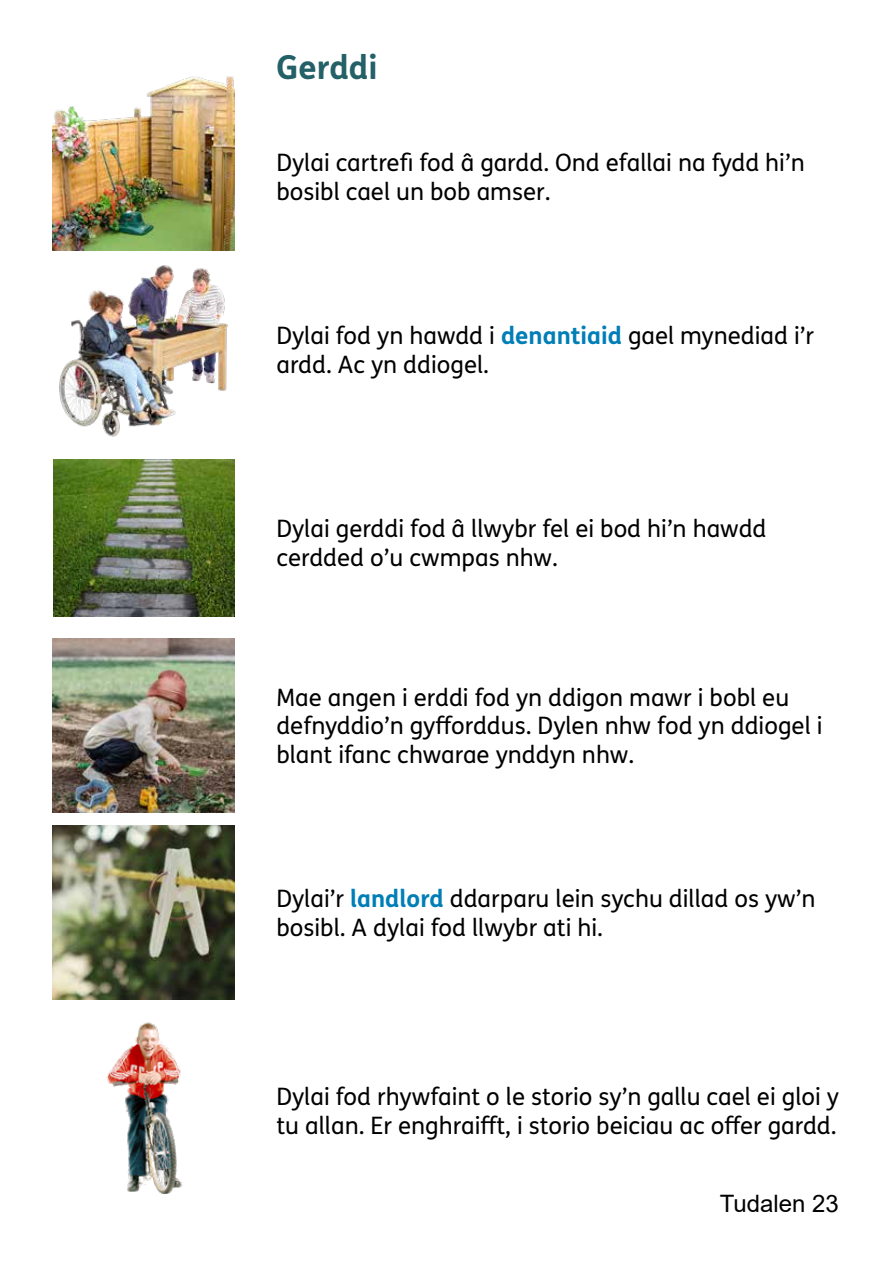
<style>
.page{position:relative;width:893px;height:1263px;background:#fff}
.page>*{position:absolute;margin:0;border:0;box-sizing:border-box;transform-origin:0 0}
.t1{font:700 33px "FS Me Pro";color:#236067}
.Bodytext{font:24px/28.8px "FS Me Pro";color:#000}
.t2{font:24px "Arial";color:#000}
.s1{font-weight:700;color:#007eb7}
</style>
<div class="page">
<img style="left:53px;top:638px;width:181px;height:174px">
<img style="left:53px;top:825px;width:181px;height:174px">
<img style="left:106px;top:1022px;width:77px;height:172px">
<img style="left:53px;top:76px;width:181px;height:174px">
<img style="left:59px;top:265px;width:169px;height:172px">
<img style="left:53px;top:459px;width:181px;height:157px">
<h3 class="t1" style="left:276px;top:42px;width:103px">Gerddi</h3>
<p class="Bodytext" style="left:276px;top:148px;width:530px">Dylai cartrefi fod â gardd. Ond efallai na fydd hi’n bosibl cael un bob amser.</p>
<p class="Bodytext" style="left:276px;top:320px;width:539px">Dylai fod yn hawdd i <span class="s1">denantiaid</span> gael mynediad i’r ardd. Ac yn ddiogel.</p>
<p class="Bodytext" style="left:276px;top:514px;width:492px">Dylai gerddi fod â llwybr fel ei bod hi’n hawdd cerdded o’u cwmpas nhw.</p>
<p class="Bodytext" style="left:276px;top:682px;width:548px">Mae angen i erddi fod yn ddigon mawr i bobl eu defnyddio’n gyfforddus. Dylen nhw fod yn ddiogel i blant ifanc chwarae ynddyn nhw.</p>
<p class="Bodytext" style="left:276px;top:883px;width:541px">Dylai’r <span class="s1">landlord</span> ddarparu lein sychu dillad os yw’n bosibl. A dylai fod llwybr ati hi.</p>
<p class="Bodytext" style="left:276px;top:1081px;width:564px">Dylai fod rhywfaint o le storio sy’n gallu cael ei gloi y tu allan. Er enghraifft, i storio beiciau ac offer gardd.</p>
<p class="t2" style="left:720px;top:1187px;width:121px">Tudalen 23</p>
</div>
